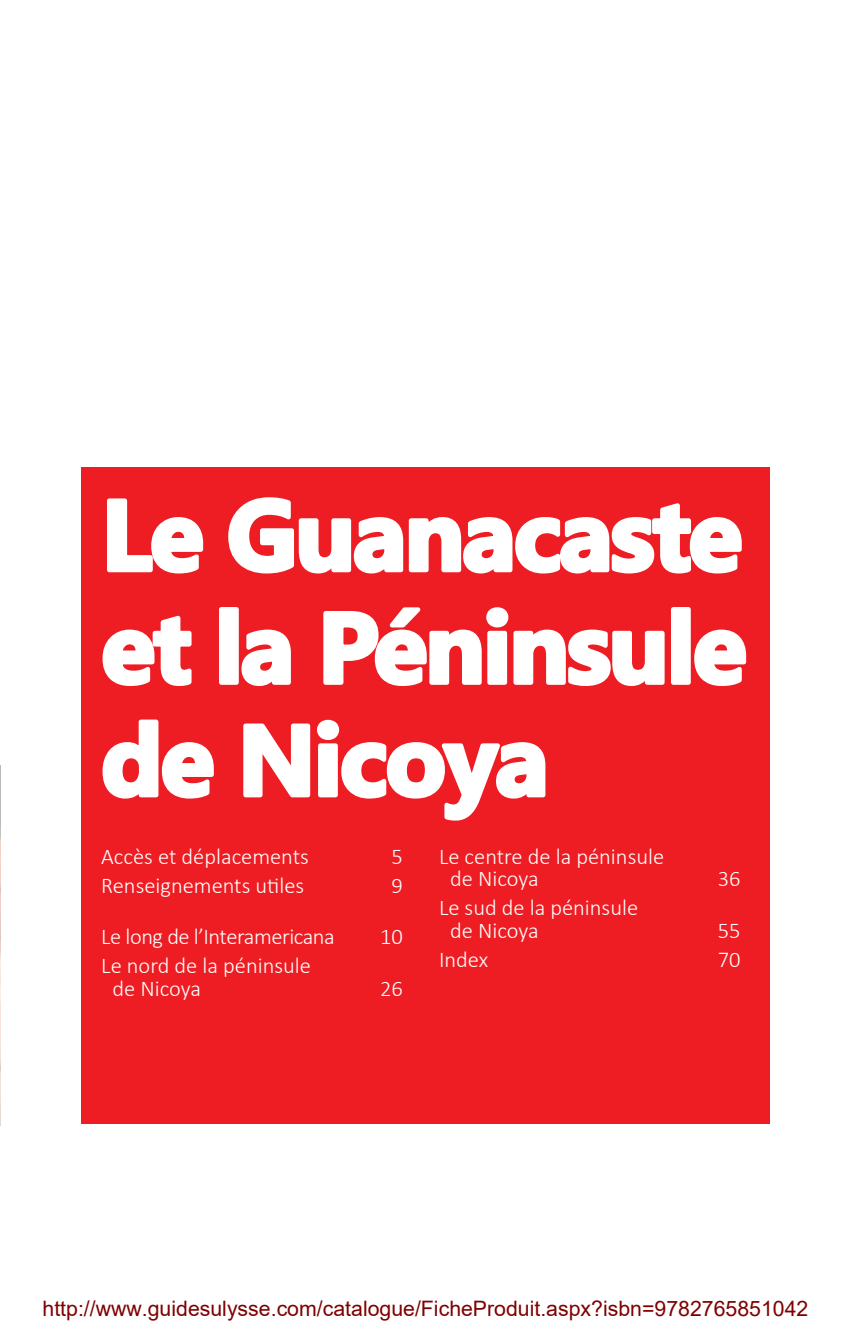
<style>
.page{position:relative;width:851px;height:1337px;background:#fff}
.page>*{position:absolute;margin:0;border:0;box-sizing:border-box;transform-origin:0 0}
.t1{font:700 99px/112.5px "Segoe UI";letter-spacing:-.02em;color:#fff;text-align:justify}
.t2{font:300 22.5px/22.5px "Calibri";color:#fff}
.t3{font:300 22.5px "Calibri";letter-spacing:-.02em;color:#fff}
.t4{font:21.38px "Arial";color:#800000}
</style>
<div class="page">
<svg style="left:0;top:765px;width:1px;height:361px"></svg>
<div style="left:81px;top:467px;width:689px;height:656px;background:#ee1d23"></div>
<svg style="left:107px;top:498px;width:97px;height:76px"></svg>
<svg style="left:228px;top:497px;width:514px;height:77px"></svg>
<svg style="left:102px;top:615px;width:90px;height:71px"></svg>
<div style="left:219px;top:607px;width:20px;height:78px;border:4px solid #fff"></div>
<svg style="left:241px;top:629px;width:50px;height:57px"></svg>
<svg style="left:323px;top:607px;width:342px;height:79px"></svg>
<div style="left:671px;top:607px;width:19px;height:78px;border:4px solid #fff"></div>
<svg style="left:694px;top:629px;width:53px;height:57px"></svg>
<svg style="left:102px;top:719px;width:112px;height:80px"></svg>
<svg style="left:243px;top:719px;width:303px;height:102px"></svg>
<h1 class="t1" style="left:101px;top:471px;width:646px">Le Guanacaste et la Péninsule de Nicoya</h1>
<p class="t2" style="left:101px;top:844px;width:209px">Accès et déplacements</p>
<p class="t2" style="left:391px;top:844px;width:13px">5</p>
<p class="t2" style="left:101px;top:873px;width:204px">Renseignements utiles</p>
<p class="t2" style="left:391px;top:873px;width:13px">9</p>
<p class="t3" style="left:101px;top:922px;width:235px">Le long de l’Interamericana</p>
<p class="t2" style="left:380px;top:925px;width:24px">10</p>
<p class="t2" style="left:112px;top:954px;width:200px;text-indent:-11px">Le nord de la péninsule de Nicoya</p>
<p class="t2" style="left:450px;top:844px;width:215px;text-indent:-11px">Le centre de la péninsule de Nicoya</p>
<p class="t2" style="left:717px;top:867px;width:24px">36</p>
<p class="t2" style="left:450px;top:896px;width:189px;text-indent:-11px">Le sud de la péninsule de Nicoya</p>
<p class="t2" style="left:717px;top:918px;width:24px">55</p>
<p class="t2" style="left:439px;top:947px;width:51px">Index</p>
<p class="t2" style="left:717px;top:947px;width:24px">70</p>
<p class="t2" style="left:380px;top:976px;width:24px">26</p>
<p class="t4" style="left:43px;top:1294px;width:767px">http://www.guidesulysse.com/catalogue/FicheProduit.aspx?isbn=9782765851042</p>
</div>
